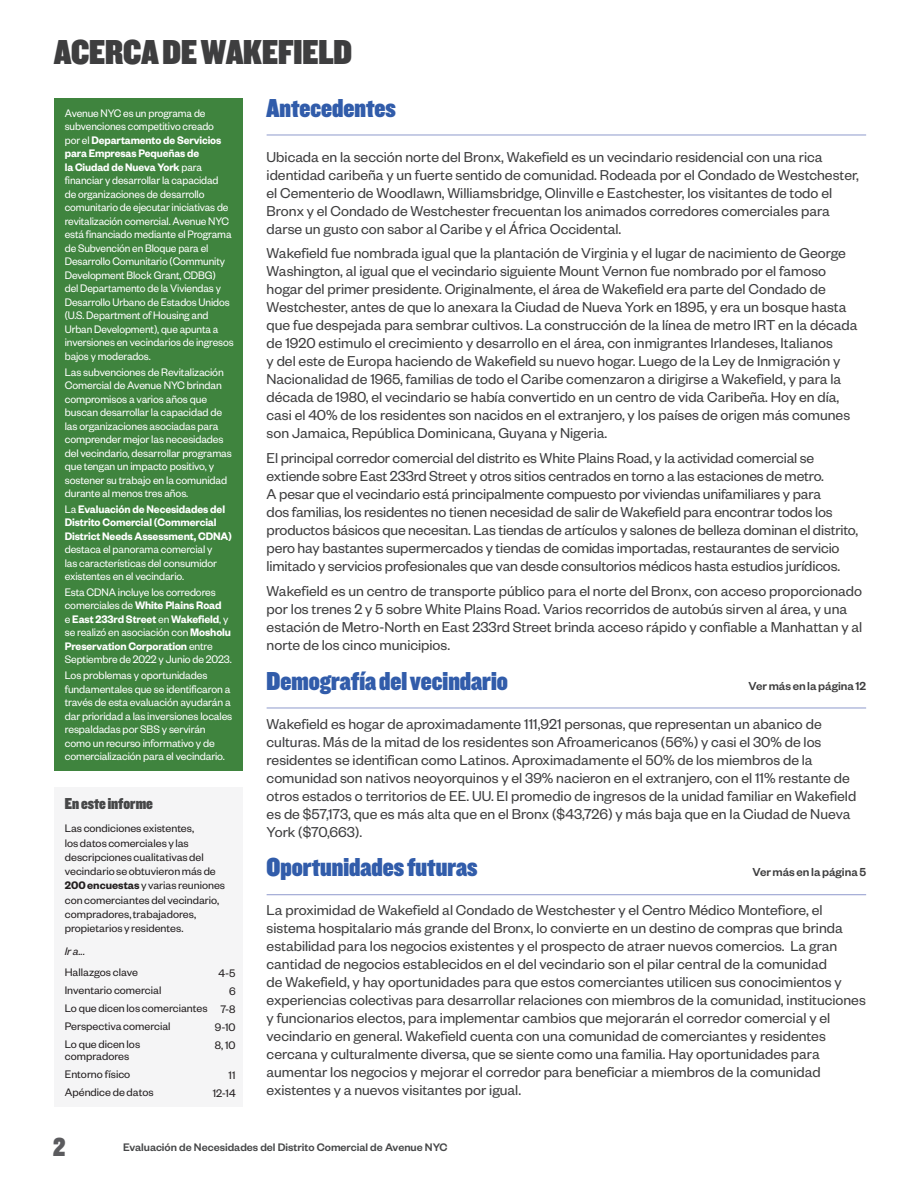
<style>
.page{position:relative;width:918px;height:1188px;background:#fff}
.page>*{position:absolute;margin:0;border:0;box-sizing:border-box;transform-origin:0 0}
.Header_2{font:36px "Knockout HTF90 Ultmt Welterwt";color:#3e3e3f}
.Header_2___in_body_text{font:27px "Knockout HTF90 Ultmt Welterwt";color:#315caa}
.t1{font:27px "Knockout HTF90 Ultmt Welterwt";color:#5b5b5e}
.t2{font:16.5px "Knockout HTF90 Ultmt Welterwt";color:#464748}
.t3{font:15.75px/18px "Founders Grotesk";color:#3e3e3f}
.Header_2___in_body_text-2{font:500 12.75px "Founders Grotesk";color:#3e3e3f}
.White_8{font:12px/13.5px "Founders Grotesk";letter-spacing:-.01em;color:#fff;scale:.95 1}
.White_8-2{font:12px/13.5px "Founders Grotesk";letter-spacing:-.01em;color:#fff}
.t4{font:12px/14.2px "Founders Grotesk";color:#231f20}
.White_8-3{font:12px/13.5px "Founders Grotesk";letter-spacing:-.01em;color:#fff;scale:.96 1}
.t5{font:500 12px "Founders Grotesk";color:#464748}
.t6{font:italic 12px "Founders Grotesk";color:#231f20}
.s1{font-weight:600}
</style>
<div class="page">
<hr style="left:267px;top:135px;width:599px;height:1px;background:#8f9acd">
<hr style="left:267px;top:708px;width:599px;height:1px;background:#8f9acd">
<hr style="left:267px;top:894px;width:599px;height:1px;background:#8f9acd">
<div style="left:54px;top:787px;width:189px;height:320px;background:#f5f5f6"></div>
<div style="left:54px;top:99px;width:189px;height:672px;background:#3f843e"></div>
<p class="Header_2" style="left:54px;top:33px;width:300px">ACERCA DE WAKEFIELD</p>
<p class="White_8" style="left:65px;top:106px;width:179px">Avenue NYC es un programa de subvenciones competitivo creado<br>por el <span class="s1">Departamento de Servicios para Empresas Pequeñas de<br>la Ciudad de Nueva York</span> para financiar y desarrollar la capacidad<br>de organizaciones de desarrollo comunitario de ejecutar iniciativas de revitalización comercial. Avenue NYC está financiado mediante el Programa de Subvención en Bloque para el Desarrollo Comunitario (Community Development Block Grant, CDBG)<br>del Departamento de la Viviendas y Desarrollo Urbano de Estados Unidos (U.S. Department of Housing and Urban Development), que apunta a inversiones en vecindarios de ingresos bajos y moderados.</p>
<p class="White_8-2" style="left:65px;top:364px;width:169px">Las subvenciones de Revitalización Comercial de Avenue NYC brindan compromisos a varios años que buscan desarrollar la capacidad de las organizaciones asociadas para comprender mejor las necesidades del vecindario, desarrollar programas que tengan un impacto positivo, y sostener su trabajo en la comunidad durante al menos tres años.</p>
<p class="White_8-3" style="left:65px;top:502px;width:176px">La <span class="s1">Evaluación de Necesidades del Distrito Comercial (Commercial District Needs Assessment, CDNA) </span>destaca el panorama comercial y<br>las características del consumidor existentes en el vecindario.</p>
<p class="White_8-3" style="left:65px;top:585px;width:175px">Esta CDNA incluye los corredores comerciales de <span class="s1">White Plains Road<br></span>e <span class="s1">East 233rd Street</span> en <span class="s1">Wakefield</span>, y se realizó en asociación con <span class="s1">Mosholu Preservation Corporation</span> entre Septiembre de 2022 y Junio de 2023.</p>
<p class="White_8-2" style="left:65px;top:668px;width:169px">Los problemas y oportunidades fundamentales que se identificaron a través de esta evaluación ayudarán a dar prioridad a las inversiones locales respaldadas por SBS y servirán como un recurso informativo y de comercialización para el vecindario.</p>
<p class="t2" style="left:65px;top:795px;width:90px">En este informe</p>
<p class="t4" style="left:65px;top:821px;width:162px">Las condiciones existentes,<br>los datos comerciales y las descripciones cualitativas del vecindario se obtuvieron más de<br><span class="s1">200 encuestas</span> y varias reuniones con comerciantes del vecindario, compradores, trabajadores, propietarios y residentes.</p>
<p class="t6" style="left:65px;top:944px;width:22px">Ir a...</p>
<p class="t4" style="left:65px;top:965px;width:75px">Hallazgos clave</p>
<p class="t4" style="left:65px;top:983px;width:98px">Inventario comercial</p>
<p class="t4" style="left:65px;top:1001px;width:144px">Lo que dicen los comerciantes</p>
<p class="t4" style="left:65px;top:1019px;width:107px">Perspectiva comercial</p>
<p class="t4" style="left:65px;top:1038px;width:77px;line-height:12px">Lo que dicen los compradores</p>
<p class="t4" style="left:65px;top:1067px;width:67px">Entorno físico</p>
<p class="t4" style="left:65px;top:1085px;width:90px">Apéndice de datos</p>
<p class="t4" style="left:219px;top:965px;width:18px">4-5</p>
<p class="t4" style="left:229px;top:983px;width:8px">6</p>
<p class="t4" style="left:220px;top:1001px;width:17px">7-8</p>
<p class="t4" style="left:215px;top:1019px;width:22px">9-10</p>
<p class="t4" style="left:215px;top:1037px;width:22px">8, 10</p>
<p class="t4" style="left:229px;top:1067px;width:8px">11</p>
<p class="t4" style="left:213px;top:1085px;width:24px">12-14</p>
<p class="Header_2___in_body_text" style="left:267px;top:93px;width:131px">Antecedentes</p>
<p class="t3" style="left:267px;top:147px;width:594px">Ubicada en la sección norte del Bronx, Wakefield es un vecindario residencial con una rica identidad caribeña y un fuerte sentido de comunidad. Rodeada por el Condado de Westchester, el Cementerio de Woodlawn, Williamsbridge, Olinville e Eastchester, los visitantes de todo el Bronx y el Condado de Westchester frecuentan los animados corredores comerciales para darse un gusto con sabor al Caribe y el África Occidental.</p>
<p class="t3" style="left:267px;top:244px;width:592px">Wakefield fue nombrada igual que la plantación de Virginia y el lugar de nacimiento de George Washington, al igual que el vecindario siguiente Mount Vernon fue nombrado por el famoso hogar del primer presidente. Originalmente, el área de Wakefield era parte del Condado de Westchester, antes de que lo anexara la Ciudad de Nueva York en 1895, y era un bosque hasta que fue despejada para sembrar cultivos. La construcción de la línea de metro IRT en la década de 1920 estimulo el crecimiento y desarrollo en el área, con inmigrantes Irlandeses, Italianos<br>y del este de Europa haciendo de Wakefield su nuevo hogar. Luego de la Ley de Inmigración y Nacionalidad de 1965, familias de todo el Caribe comenzaron a dirigirse a Wakefield, y para la década de 1980, el vecindario se había convertido en un centro de vida Caribeña. Hoy en día, casi el 40% de los residentes son nacidos en el extranjero, y los países de origen más comunes son Jamaica, República Dominicana, Guyana y Nigeria.</p>
<p class="t3" style="left:267px;top:448px;width:593px">El principal corredor comercial del distrito es White Plains Road, y la actividad comercial se extiende sobre East 233rd Street y otros sitios centrados en torno a las estaciones de metro.<br>A pesar que el vecindario está principalmente compuesto por viviendas unifamiliares y para<br>dos familias, los residentes no tienen necesidad de salir de Wakefield para encontrar todos los productos básicos que necesitan. Las tiendas de artículos y salones de belleza dominan el distrito, pero hay bastantes supermercados y tiendas de comidas importadas, restaurantes de servicio limitado y servicios profesionales que van desde consultorios médicos hasta estudios jurídicos.</p>
<p class="t3" style="left:267px;top:581px;width:597px">Wakefield es un centro de transporte público para el norte del Bronx, con acceso proporcionado por los trenes 2 y 5 sobre White Plains Road. Varios recorridos de autobús sirven al área, y una estación de Metro-North en East 233rd Street brinda acceso rápido y confiable a Manhattan y al norte de los cinco municipios.</p>
<p class="Header_2___in_body_text" style="left:267px;top:666px;width:243px">Demografía del vecindario</p>
<p class="Header_2___in_body_text-2" style="left:749px;top:678px;width:119px">Ver más en la página 12</p>
<p class="t3" style="left:267px;top:714px;width:591px">Wakefield es hogar de aproximadamente 111,921 personas, que representan un abanico de culturas. Más de la mitad de los residentes son Afroamericanos (56%) y casi el 30% de los residentes se identifican como Latinos. Aproximadamente el 50% de los miembros de la comunidad son nativos neoyorquinos y el 39% nacieron en el extranjero, con el 11% restante de otros estados o territorios de EE. UU. El promedio de ingresos de la unidad familiar en Wakefield es de $57,173, que es más alta que en el Bronx ($43,726) y más baja que en la Ciudad de Nueva York ($70,663).</p>
<p class="Header_2___in_body_text" style="left:267px;top:853px;width:212px">Oportunidades futuras</p>
<p class="Header_2___in_body_text-2" style="left:753px;top:864px;width:115px">Ver más en la página 5</p>
<p class="t3" style="left:267px;top:901px;width:601px">La proximidad de Wakefield al Condado de Westchester y el Centro Médico Montefiore, el sistema hospitalario más grande del Bronx, lo convierte en un destino de compras que brinda estabilidad para los negocios existentes y el prospecto de atraer nuevos comercios. La gran cantidad de negocios establecidos en el del vecindario son el pilar central de la comunidad<br>de Wakefield, y hay oportunidades para que estos comerciantes utilicen sus conocimientos y experiencias colectivas para desarrollar relaciones con miembros de la comunidad, instituciones y funcionarios electos, para implementar cambios que mejorarán el corredor comercial y el vecindario en general. Wakefield cuenta con una comunidad de comerciantes y residentes cercana y culturalmente diversa, que se siente como una familia. Hay oportunidades para aumentar los negocios y mejorar el corredor para beneficiar a miembros de la comunidad existentes y a nuevos visitantes por igual.</p>
<h2 class="t1" style="left:53px;top:1133px;width:14px">2</h2>
<p class="t5" style="left:123px;top:1140px;width:326px">Evaluación de Necesidades del Distrito Comercial de Avenue NYC</p>
</div>
